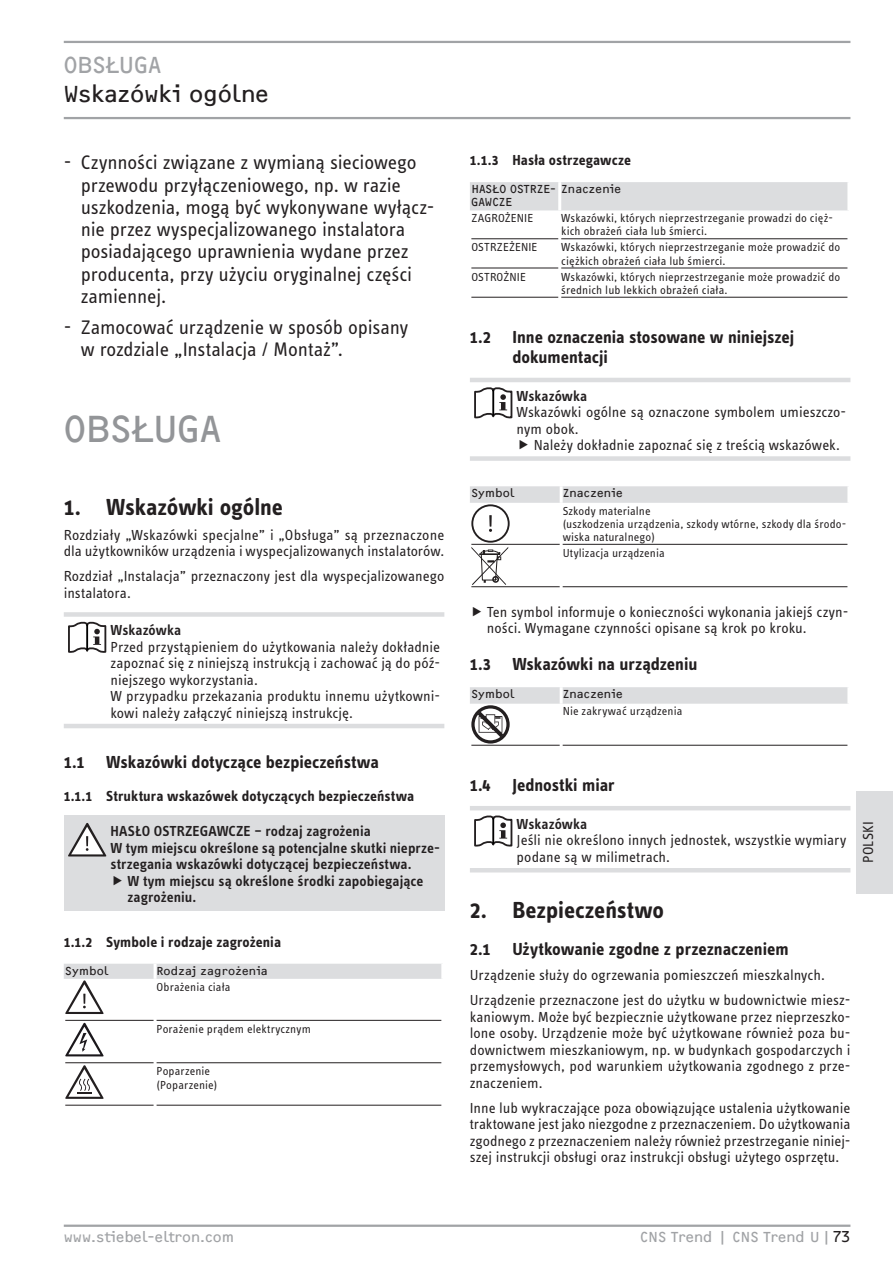
<style>
.page{position:relative;width:893px;height:1263px;background:#fff}
.page>*{position:absolute;margin:0;border:0;box-sizing:border-box;transform-origin:0 0}
.t1{font:39px "F2 FOCR Bczyk Com";letter-spacing:-.02em;color:#939598}
.t2{font:700 24px "STE Info Text";color:#231f20}
.t3{font:24px "F2 FOCR Bczyk Com";letter-spacing:-.01em;color:#231f20}
.t4{font:24px "F2 FOCR Bczyk Com";color:#a1a3a6}
.t5{font:20.25px/22.2px "STE Info Text";letter-spacing:-.01em;color:#231f20}
.t6{font:700 18px/19.8px "STE Info Text";color:#231f20}
.t7{font:15px/16.5px "STE Info Text";color:#231f20}
.t8{font:600 15px/16.5px "STE Info Text";letter-spacing:.005em;color:#231f20}
.t9{font:700 15px "STE Info Text";letter-spacing:.005em;color:#231f20}
.t10{font:15px "F2 FOCR Bczyk Com";color:#a1a3a6}
.t11{font:12px/13.2px "STE Info Text";letter-spacing:.01em;color:#231f20}
.t12{font:12px/13.2px "F2 FOCR Bczyk Com";letter-spacing:.015em;color:#231f20}
.s1{color:#231f20}
</style>
<div class="page">
<hr style="left:64px;top:41px;width:786px;height:2px;background:#a1a3a6">
<hr style="left:64px;top:117px;width:786px;height:2px;background:#a1a3a6">
<hr style="left:64px;top:1224px;width:786px;height:3px;background:#a1a3a6">
<div style="left:857px;top:791px;width:36px;height:102px;background:#dcdddf"></div>
<div style="left:64px;top:612px;width:380px;height:5px;background:#dcdddf"></div>
<hr style="left:64px;top:724px;width:380px;height:4px;background:#dcdddf">
<svg style="left:68px;top:622px;width:38px;height:31px"></svg>
<hr style="left:86px;top:625px;width:2px;height:25px;background:#000">
<div style="left:64px;top:816px;width:380px;height:95px;background:#dcdddf"></div>
<svg style="left:68px;top:823px;width:38px;height:33px"></svg>
<hr style="left:65px;top:1020px;width:89px;height:1px;background:#231f20">
<hr style="left:157px;top:1020px;width:284px;height:1px;background:#231f20">
<hr style="left:65px;top:1062px;width:89px;height:1px;background:#231f20">
<hr style="left:157px;top:1062px;width:284px;height:1px;background:#231f20">
<hr style="left:65px;top:1105px;width:89px;height:1px;background:#231f20">
<hr style="left:157px;top:1105px;width:284px;height:1px;background:#231f20">
<div style="left:470px;top:182px;width:377px;height:28px;background:#dcdddf"></div>
<hr style="left:558px;top:182px;width:3px;height:28px;background:#fff">
<hr style="left:471px;top:238px;width:87px;height:1px;background:#231f20">
<hr style="left:561px;top:238px;width:286px;height:1px;background:#231f20">
<hr style="left:471px;top:268px;width:87px;height:1px;background:#231f20">
<hr style="left:561px;top:268px;width:286px;height:1px;background:#231f20">
<hr style="left:471px;top:297px;width:87px;height:1px;background:#231f20">
<hr style="left:561px;top:297px;width:286px;height:1px;background:#231f20">
<hr style="left:470px;top:378px;width:380px;height:4px;background:#dcdddf">
<div style="left:470px;top:456px;width:380px;height:5px;background:#dcdddf"></div>
<svg style="left:474px;top:387px;width:38px;height:31px"></svg>
<hr style="left:492px;top:390px;width:2px;height:25px;background:#000">
<hr style="left:471px;top:586px;width:89px;height:1px;background:#231f20">
<hr style="left:563px;top:586px;width:284px;height:1px;background:#231f20">
<hr style="left:471px;top:745px;width:89px;height:1px;background:#231f20">
<hr style="left:563px;top:745px;width:284px;height:1px;background:#231f20">
<hr style="left:470px;top:806px;width:380px;height:4px;background:#dcdddf">
<hr style="left:470px;top:868px;width:380px;height:4px;background:#dcdddf">
<svg style="left:474px;top:815px;width:38px;height:31px"></svg>
<hr style="left:492px;top:819px;width:2px;height:24px;background:#000">
<svg style="left:64px;top:964px;width:378px;height:50px"></svg>
<svg style="left:65px;top:1023px;width:39px;height:33px"></svg>
<svg style="left:65px;top:1065px;width:39px;height:34px"></svg>
<svg style="left:470px;top:486px;width:378px;height:99px"></svg>
<svg style="left:470px;top:687px;width:378px;height:56px"></svg>
<h2 class="t4" style="left:64px;top:51px;width:69px">Obsługa</h2>
<h2 class="t3" style="left:64px;top:80px;width:207px">Wskazówki ogólne</h2>
<p class="t5" style="left:81px;top:151px;width:355px;text-indent:-17px">- Czynności związane z wymianą sieciowego przewodu przyłączeniowego, np. w razie uszkodzenia, mogą być wykonywane wyłącz&shy;nie przez wyspecjalizowanego instalatora posiadającego uprawnienia wydane przez producenta, przy użyciu oryginalnej części zamiennej.</p>
<h3 class="t5" style="left:81px;top:316px;width:329px;text-indent:-17px">- Zamocować urządzenie w sposób opisany w rozdziale „Instalacja / Montaż”.</h3>
<h1 class="t1" style="left:64px;top:406px;width:159px">OBSŁUGA</h1>
<h2 class="t2" style="left:64px;top:493px;width:221px">1. Wskazówki ogólne</h2>
<p class="t7" style="left:64px;top:526px;width:382px">Rozdziały „Wskazówki specjalne” i „Obsługa” są przeznaczone dla użytkowników urządzenia i wyspecjalizowanych instalatorów.</p>
<p class="t7" style="left:64px;top:568px;width:382px">Rozdział „Instalacja” przeznaczony jest dla wyspecjalizowanego instalatora.</p>
<p class="t8" style="left:111px;top:622px;width:72px">Wskazówka</p>
<p class="t7" style="left:111px;top:638px;width:331px">Przed przystąpieniem do użytkowania należy dokładnie zapoznać się z niniejszą instrukcją i zachować ją do póź&shy;niejszego wykorzystania.<br>W przypadku przekazania produktu innemu użytkowni&shy;kowi należy załączyć niniejszą instrukcję.</p>
<p class="t6" style="left:64px;top:752px;width:317px">1.1 Wskazówki dotyczące bezpieczeństwa</p>
<p class="t9" style="left:64px;top:787px;width:352px">1.1.1 Struktura wskazówek dotyczących bezpieczeństwa</p>
<p class="t8" style="left:111px;top:823px;width:331px">HASŁO OSTRZEGAWCZE – rodzaj zagrożenia<br>W tym miejscu określone są potencjalne skutki nieprze&shy;strzegania wskazówki dotyczącej bezpieczeństwa.</p>
<p class="t8" style="left:128px;top:872px;width:297px">W tym miejscu są określone środki zapobiegające zagrożeniu.</p>
<p class="t9" style="left:64px;top:933px;width:219px">1.1.2 Symbole i rodzaje zagrożenia</p>
<p class="t12" style="left:65px;top:964px;width:45px">Symbol</p>
<p class="t12" style="left:157px;top:964px;width:113px">Rodzaj zagrożenia</p>
<p class="t11" style="left:157px;top:980px;width:76px">Obrażenia ciała</p>
<p class="t11" style="left:157px;top:1022px;width:156px">Porażenie prądem elektrycznym</p>
<p class="t11" style="left:157px;top:1065px;width:62px">Poparzenie (Poparzenie)</p>
<p class="t9" style="left:470px;top:151px;width:163px">1.1.3 Hasła ostrzegawcze</p>
<p class="t12" style="left:471px;top:182px;width:151px">HASŁO OSTRZE- Znaczenie<br>GAWCZE</p>
<p class="t11" style="left:471px;top:212px;width:63px">ZAGROŻENIE</p>
<p class="t11" style="left:561px;top:212px;width:273px">Wskazówki, których nieprzestrzeganie prowadzi do cięż&shy;kich obrażeń ciała lub śmierci.</p>
<p class="t11" style="left:471px;top:241px;width:67px">OSTRZEŻENIE</p>
<p class="t11" style="left:561px;top:241px;width:281px">Wskazówki, których nieprzestrzeganie może prowadzić do ciężkich obrażeń ciała lub śmierci.</p>
<p class="t11" style="left:471px;top:270px;width:56px">OSTROŻNIE</p>
<p class="t11" style="left:561px;top:270px;width:281px">Wskazówki, których nieprzestrzeganie może prowadzić do średnich lub lekkich obrażeń ciała.</p>
<p class="t6" style="left:512px;top:327px;width:283px;text-indent:-43px">1.2 Inne oznaczenia stosowane w niniejszej dokumentacji</p>
<p class="t8" style="left:517px;top:387px;width:72px">Wskazówka</p>
<p class="t7" style="left:517px;top:404px;width:331px">Wskazówki ogólne są oznaczone symbolem umieszczo&shy;nym obok.</p>
<p class="t7" style="left:534px;top:437px;width:308px">Należy dokładnie zapoznać się z treścią wskazówek.</p>
<p class="t12" style="left:471px;top:487px;width:45px">Symbol</p>
<p class="t12" style="left:563px;top:487px;width:61px">Znaczenie</p>
<p class="t11" style="left:563px;top:504px;width:285px">Szkody materialne<br>(uszkodzenia urządzenia, szkody wtórne, szkody dla środo&shy;wiska naturalnego)</p>
<p class="t11" style="left:563px;top:546px;width:104px">Utylizacja urządzenia</p>
<p class="t7" style="left:487px;top:604px;width:363px">Ten symbol informuje o konieczności wykonania jakiejś czyn&shy;ności. Wymagane czynności opisane są krok po kroku.</p>
<p class="t6" style="left:470px;top:654px;width:229px">1.3 Wskazówki na urządzeniu</p>
<p class="t12" style="left:471px;top:687px;width:45px">Symbol</p>
<p class="t12" style="left:563px;top:687px;width:61px">Znaczenie</p>
<p class="t11" style="left:563px;top:705px;width:121px">Nie zakrywać urządzenia</p>
<p class="t6" style="left:470px;top:775px;width:146px">1.4 Jednostki miar</p>
<p class="t8" style="left:517px;top:815px;width:72px">Wskazówka</p>
<p class="t7" style="left:517px;top:832px;width:331px">Jeśli nie określono innych jednostek, wszystkie wymiary podane są w milimetrach.</p>
<h2 class="t2" style="left:470px;top:896px;width:196px">2. Bezpieczeństwo</h2>
<p class="t6" style="left:470px;top:939px;width:320px">2.1 Użytkowanie zgodne z przeznaczeniem</p>
<p class="t7" style="left:470px;top:963px;width:382px;line-height:25px">Urządzenie służy do ogrzewania pomieszczeń mieszkalnych.<br>Urządzenie przeznaczone jest do użytku w budownictwie miesz-</p>
<p class="t7" style="left:470px;top:1008px;width:382px;text-align:justify">kaniowym. Może być bezpiecznie użytkowane przez nieprzeszko&shy;lone osoby. Urządzenie może być użytkowane również poza bu&shy;downictwem mieszkaniowym, np. w budynkach gospodarczych i przemysłowych, pod warunkiem użytkowania zgodnego z prze&shy;znaczeniem.</p>
<p class="t7" style="left:470px;top:1099px;width:382px;text-align:justify">Inne lub wykraczające poza obowiązujące ustalenia użytkowanie traktowane jest jako niezgodne z przeznaczeniem. Do użytkowania zgodnego z przeznaczeniem należy również przestrzeganie niniej&shy;szej instrukcji obsługi oraz instrukcji obsługi użytego osprzętu.</p>
<p class="t7" style="left:860px;top:863px;width:44px;rotate:-90deg">POLSKI</p>
<p class="t10" style="left:64px;top:1228px;width:172px">www.stiebel-eltron.com</p>
<p class="t10" style="left:640px;top:1228px;width:212px">CNS Trend | CNS Trend U|<span class="s1">73</span></p>
</div>
